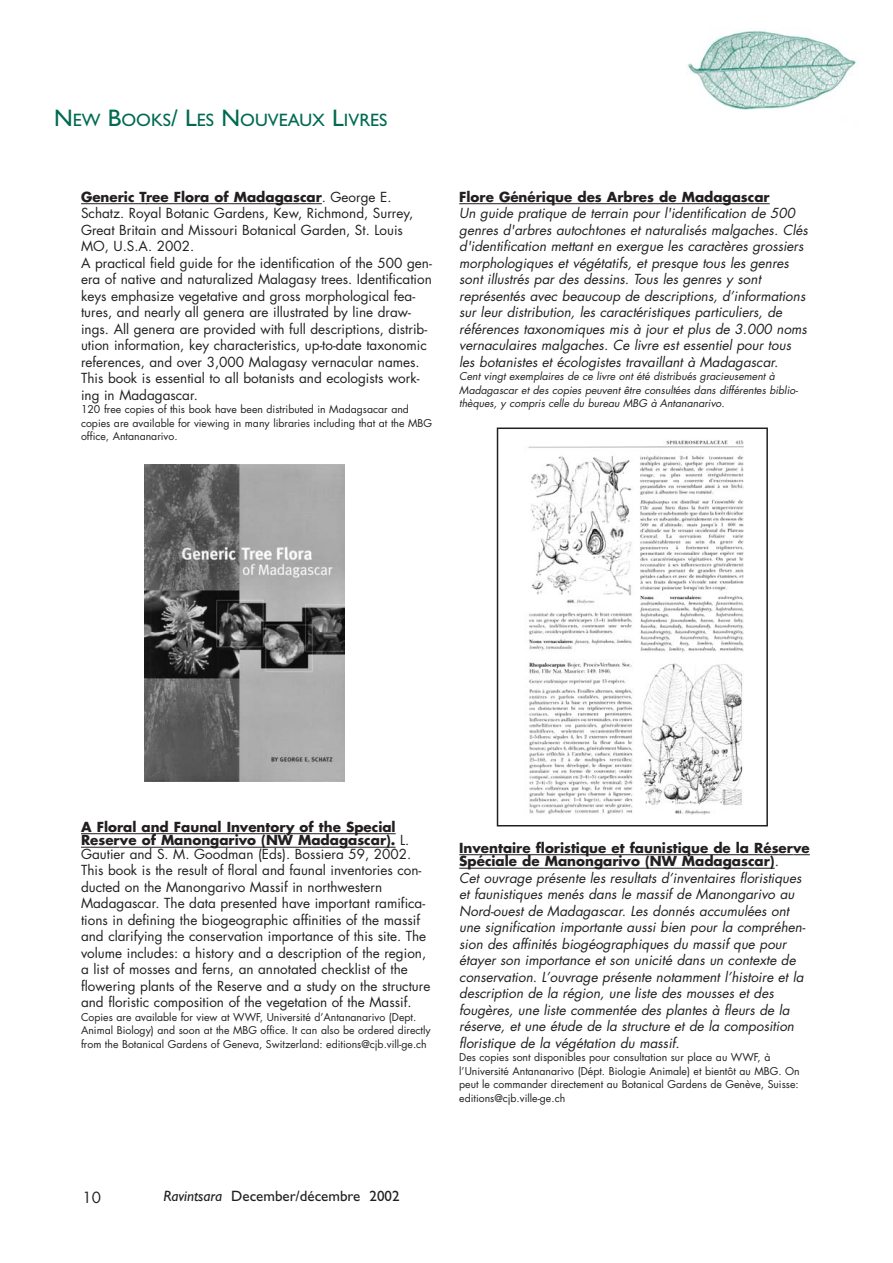
<style>
.page{position:relative;width:893px;height:1263px;background:#fff}
.page>*{position:absolute;margin:0;border:0;box-sizing:border-box;transform-origin:0 0}
.t1{font:18px "Gill Sans";color:#006a51}
.t2{font:15px "Gill Sans";color:#231f20}
.t3{font:15px "Futura";color:#231f20}
.t4{font:italic 13.5px/16.5px "Futura";color:#231f20}
.t5{font:13.5px/16.5px "Futura";color:#231f20}
.t6{font:700 13.5px/13.5px "Futura";color:#231f20}
.t7{font:10.5px/13.5px "Futura";color:#231f20}
.t8{font:italic 10.5px/13.5px "Futura";color:#231f20}
.s1{font-size:24px}
.s2{font-weight:700}
.s3{font-weight:400}
.s4{font-weight:400;font-style:italic}
.s5{font-style:italic}
</style>
<div class="page">
<hr style="left:81px;top:203px;width:66px;height:1px;background:#231f20">
<hr style="left:146px;top:203px;width:170px;height:1px;background:#231f20">
<hr style="left:81px;top:833px;width:204px;height:1px;background:#231f20">
<hr style="left:286px;top:833px;width:109px;height:1px;background:#231f20">
<hr style="left:81px;top:847px;width:39px;height:1px;background:#231f20">
<hr style="left:120px;top:847px;width:275px;height:1px;background:#231f20">
<hr style="left:459px;top:203px;width:310px;height:1px;background:#231f20">
<hr style="left:459px;top:854px;width:334px;height:1px;background:#231f20">
<svg style="left:793px;top:854px;width:16px;height:1px"></svg>
<hr style="left:459px;top:868px;width:315px;height:1px;background:#231f20">
<img style="left:144px;top:465px;width:200px;height:317px">
<img style="left:687px;top:30px;width:169px;height:80px">
<img style="left:528px;top:440px;width:216px;height:375px">
<div style="left:496px;top:428px;width:272px;height:399px;border:2px solid #231f20"></div>
<h1 class="t1" style="left:54px;top:114px;width:335px"><span class="s1">N</span>EW <span class="s1">B</span>OOKS<span class="s1">/ L</span>ES <span class="s1">N</span>OUVEAUX <span class="s1">L</span>IVRES</h1>
<p class="t5" style="left:81px;top:190px;width:352px"><span class="s2">Generic Tree Flora of Madagascar</span>. George E.<br>Schatz. Royal Botanic Gardens, Kew, Richmond, Surrey, Great Britain and Missouri Botanical Garden, St. Louis MO, U.S.A. 2002.<br>A practical field guide for the identification of the 500 gen&shy;era of native and naturalized Malagasy trees. Identification keys emphasize vegetative and gross morphological fea&shy;tures, and nearly all genera are illustrated by line draw&shy;ings. All genera are provided with full descriptions, distrib&shy;ution information, key characteristics, up-to-date taxonomic references, and over 3,000 Malagasy vernacular names.<br>This book is essential to all botanists and ecologists work&shy;ing in Madagascar.</p>
<p class="t7" style="left:81px;top:403px;width:352px">120 free copies of this book have been distributed in Madagsacar and copies are available for viewing in many libraries including that at the MBG office, Antananarivo.</p>
<p class="t6" style="left:459px;top:191px;width:312px">Flore Générique des Arbres de Madagascar</p>
<p class="t4" style="left:459px;top:206px;width:350px">Un guide pratique de terrain pour l'identification de 500 genres d'arbres autochtones et naturalisés malgaches. Clés d'identification mettant en exergue les caractères grossiers morphologiques et végétatifs, et presque tous les genres sont illustrés par des dessins. Tous les genres y sont représentés avec beaucoup de descriptions, d’informations sur leur distribution, les caractéristiques particuliers, de références taxonomiques mis à jour et plus de 3.000 noms vernaculaires malgaches. Ce livre est essentiel pour tous les botanistes et écologistes travaillant à Madagascar.</p>
<p class="t8" style="left:459px;top:370px;width:340px">Cent vingt exemplaires de ce livre ont été distribués gracieusement à<br>Madagascar et des copies peuvent être consultées dans différentes biblio&shy;thèques, y compris celle du bureau MBG à Antananarivo.</p>
<p class="t6" style="left:81px;top:821px;width:331px">A Floral and Faunal Inventory of the Special<br>Reserve of Manongarivo (NW Madagascar). <span class="s3">L.<br>Gautier and S. M. Goodman (Eds). Bossiera 59, 2002.</span></p>
<p class="t5" style="left:81px;top:863px;width:351px">This book is the result of floral and faunal inventories con&shy;ducted on the Manongarivo Massif in northwestern Madagascar. The data presented have important ramifica&shy;tions in defining the biogeographic affinities of the massif and clarifying the conservation importance of this site. The volume includes: a history and a description of the region, a list of mosses and ferns, an annotated checklist of the flowering plants of the Reserve and a study on the structure and floristic composition of the vegetation of the Massif.</p>
<p class="t7" style="left:81px;top:1011px;width:351px">Copies are available for view at WWF, Université d’Antananarivo (Dept.<br>Animal Biology) and soon at the MBG office. It can also be ordered directly from the Botanical Gardens of Geneva, Switzerland: editions@cjb.vill-ge.ch</p>
<p class="t6" style="left:459px;top:842px;width:352px">Inventaire floristique et faunistique de la Réserve<br>Spéciale de Manongarivo (NW Madagascar)<span class="s4">.</span></p>
<p class="t4" style="left:459px;top:871px;width:348px">Cet ouvrage présente les resultats d’inventaires floristiques et faunistiques menés dans le massif de Manongarivo au Nord-ouest de Madagascar. Les donnés accumulées ont une signification importante aussi bien pour la compréhen&shy;sion des affinités biogéographiques du massif que pour étayer son importance et son unicité dans un contexte de conservation. L’ouvrage présente notamment l’histoire et la description de la région, une liste des mousses et des fougères, une liste commentée des plantes à fleurs de la réserve, et une étude de la structure et de la composition floristique de la végétation du massif.</p>
<p class="t7" style="left:459px;top:1051px;width:342px">Des copies sont disponibles pour consultation sur place au WWF, à l’Université Antananarivo (Dépt. Biologie Animale) et bientôt au MBG. On peut le commander directement au Botanical Gardens de Genève, Suisse: editions@cjb.ville-ge.ch</p>
<p class="t3" style="left:82px;top:1191px;width:20px">10</p>
<p class="t2" style="left:164px;top:1191px;width:237px"><span class="s5">Ravintsara</span> December/décembre 2002</p>
</div>
